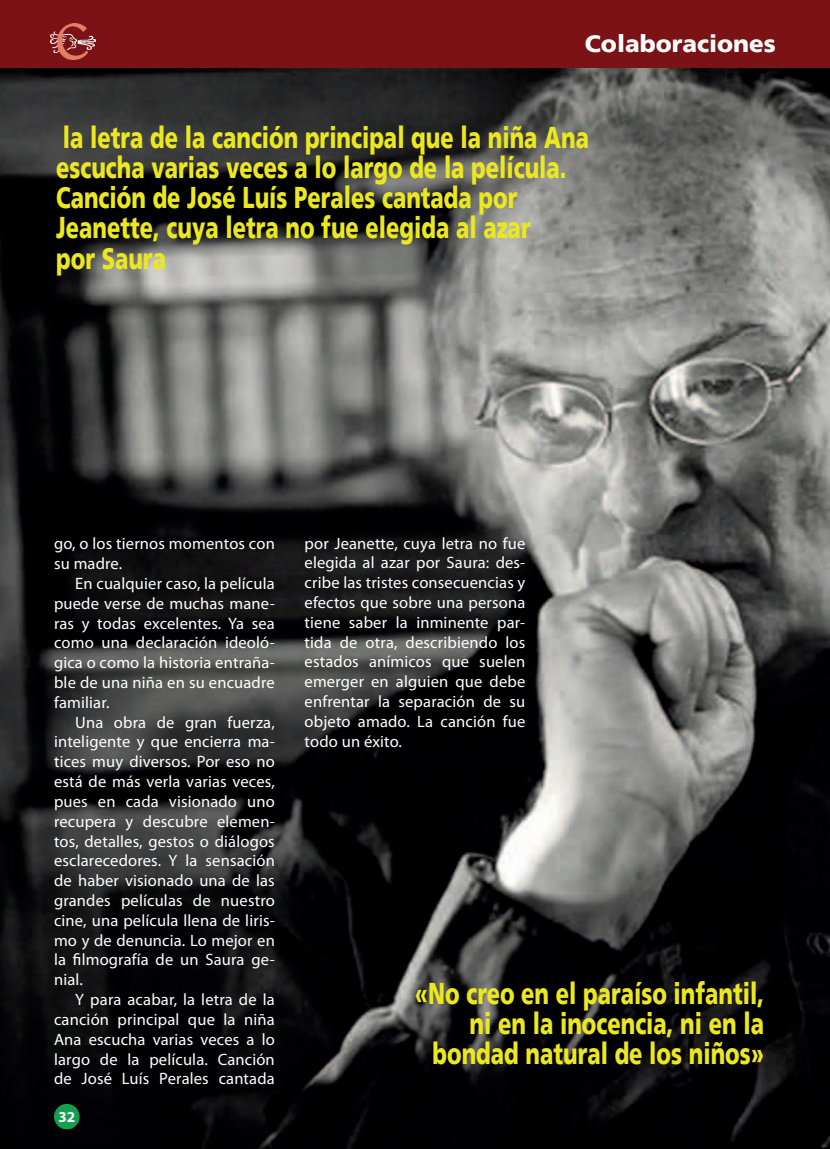
<style>
.page{position:relative;width:830px;height:1149px;background:#fff}
.page>*{position:absolute;margin:0;border:0;box-sizing:border-box;transform-origin:0 0}
.t1{font:900 30px/30px "Frutiger";color:#ece820;scale:.73 1}
.t2{font:900 24px "Frutiger";color:#fff}
.t3{font:16.5px/19.8px "Myriad Pro";letter-spacing:.01em;color:#fff;text-align:justify}
.t4{font:700 15.15px "Myriad Pro";color:#fff}
</style>
<div class="page">
<div style="left:0;top:0;width:829px;height:68px;background:#7b1215"></div>
<img style="left:51px;top:31px;width:44px;height:22px">
<img style="left:57px;top:23px;width:31px;height:36px">
<img style="left:0;top:69px;width:829px;height:1079px">
<div style="left:54px;top:1103px;width:26px;height:25px;background:#169f4e;border-radius:50%"></div>
<h2 class="t2" style="left:584px;top:29px;width:192px">Colaboraciones</h2>
<h1 class="t1" style="left:56px;top:123px;width:731px">la letra de la canción principal que la niña Ana escucha varias veces a lo largo de la película.<br>Canción de José Luís Perales cantada por Jeanette, cuya letra no fue elegida al azar<br>por Saura</h1>
<p class="t3" style="left:54px;top:533px;width:222px">go, o los tiernos momentos con su madre.</p>
<p class="t3" style="left:54px;top:573px;width:222px;text-indent:21px">En cualquier caso, la película puede verse de muchas mane&shy;ras y todas excelentes. Ya sea como una declaración ideoló&shy;gica o como la historia entraña&shy;ble de una niña en su encuadre familiar.</p>
<p class="t3" style="left:54px;top:711px;width:222px;text-indent:21px">Una obra de gran fuerza, inteligente y que encierra ma&shy;tices muy diversos. Por eso no está de más verla varias veces, pues en cada visionado uno recupera y descubre elemen&shy;tos, detalles, gestos o diálogos esclarecedores. Y la sensación de haber visionado una de las grandes películas de nuestro cine, una película llena de liris&shy;mo y de denuncia. Lo mejor en la filmografía de un Saura ge&shy;nial.</p>
<p class="t3" style="left:54px;top:989px;width:222px;text-indent:21px">Y para acabar, la letra de la canción principal que la niña Ana escucha varias veces a lo largo de la película. Canción de José Luís Perales cantada</p>
<p class="t4" style="left:58px;top:1106px;width:18px">32</p>
<p class="t3" style="left:304px;top:532px;width:222px">por Jeanette, cuya letra no fue elegida al azar por Saura: des&shy;cribe las tristes consecuencias y efectos que sobre una persona tiene saber la inminente par&shy;tida de otra, describiendo los estados anímicos que suelen emerger en alguien que debe enfrentar la separación de su objeto amado. La canción fue todo un éxito.</p>
<h1 class="t1" style="left:414px;top:977px;width:479px;text-align:right">«No creo en el paraíso infantil, ni en la inocencia, ni en la bondad natural de los niños»</h1>
</div>
